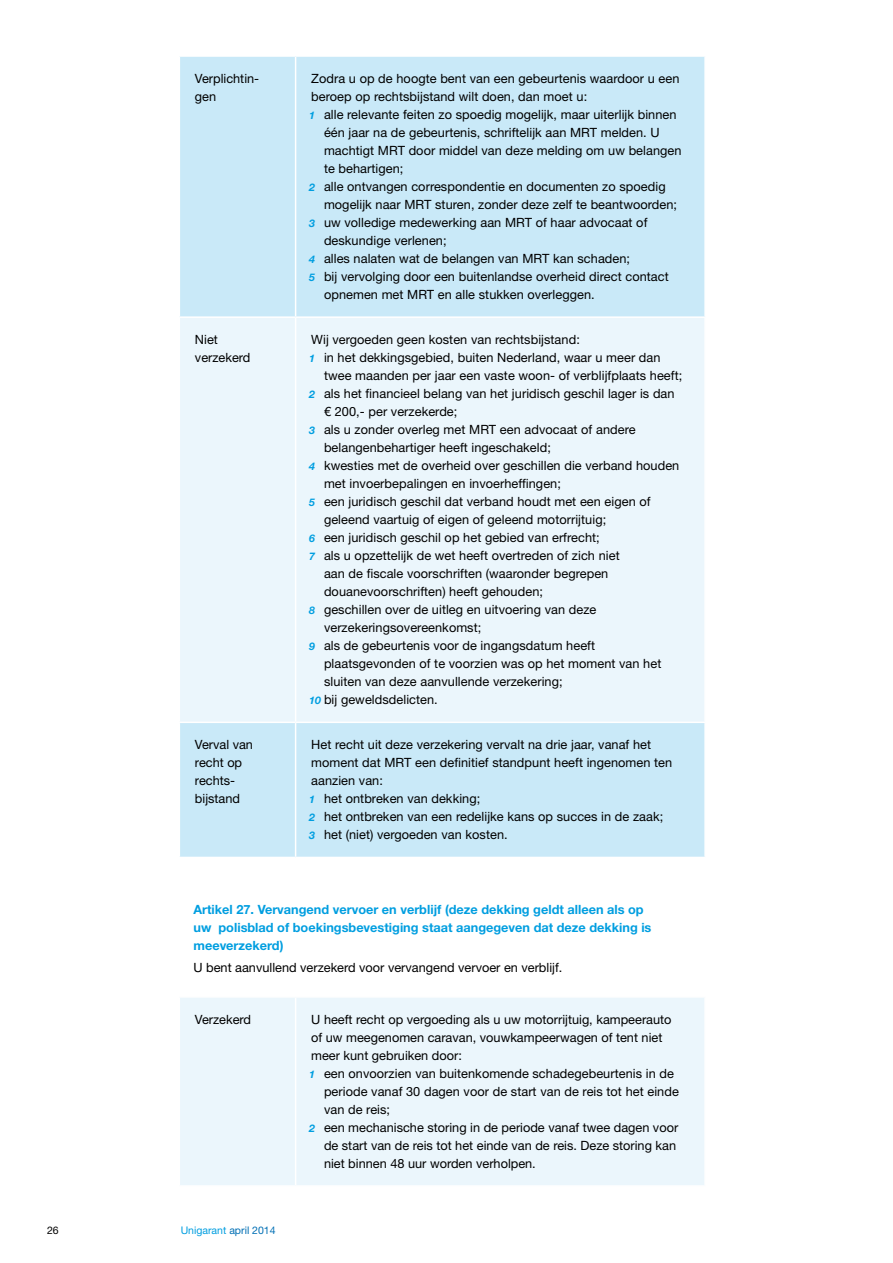
<style>
.page{position:relative;width:893px;height:1263px;background:#fff}
.page>*{position:absolute;margin:0;border:0;box-sizing:border-box;transform-origin:0 0}
.t1{font:12.75px/18px "Helvetica Neue LT Std";letter-spacing:.005em;color:#000}
.t2{font:700 12.75px/18px "Helvetica Neue";color:#009ee0}
.t3{font:12.75px "Helvetica Neue";color:#000}
.t4{font:10.5px "Helvetica Neue";color:#009ee0}
.t5{font:10.5px "Helvetica Neue";color:#000}
.s1{font-family:"Helvetica Neue";font-weight:700;font-style:italic;font-size:10.5px;color:#009ee0}
.s2{color:#006fb4}
</style>
<div class="page">
<div style="left:180px;top:57px;width:524px;height:800px;background:#c9e9f8"></div>
<div style="left:180px;top:318px;width:524px;height:403px;background:#ebf6fc"></div>
<hr style="left:295px;top:318px;width:1px;height:403px;background:#fff">
<hr style="left:179px;top:316px;width:117px;height:2px;background:#fff">
<hr style="left:295px;top:57px;width:1px;height:259px;background:#fff">
<hr style="left:296px;top:316px;width:409px;height:2px;background:#fff">
<hr style="left:179px;top:721px;width:117px;height:2px;background:#fff">
<hr style="left:296px;top:721px;width:409px;height:2px;background:#fff">
<hr style="left:295px;top:723px;width:1px;height:134px;background:#fff">
<div style="left:180px;top:998px;width:524px;height:187px;background:#ebf6fc"></div>
<hr style="left:295px;top:998px;width:1px;height:187px;background:#fff">
<p class="t1" style="left:195px;top:69px;width:66px">Verplichtin&shy;gen</p>
<p class="t1" style="left:311px;top:69px;width:370px">Zodra u op de hoogte bent van een gebeurtenis waardoor u een</p>
<p class="t1" style="left:311px;top:87px;width:277px">beroep op rechtsbijstand wilt doen, dan moet u:</p>
<p class="t1" style="left:309px;top:105px;width:369px"><span class="s1">1</span> alle relevante feiten zo spoedig mogelijk, maar uiterlijk binnen</p>
<p class="t1" style="left:324px;top:123px;width:337px">één jaar na de gebeurtenis, schriftelijk aan MRT melden. U</p>
<p class="t1" style="left:324px;top:141px;width:359px">machtigt MRT door middel van deze melding om uw belangen</p>
<p class="t1" style="left:324px;top:159px;width:81px">te behartigen;</p>
<p class="t1" style="left:309px;top:177px;width:358px"><span class="s1">2</span> alle ontvangen correspondentie en documenten zo spoedig</p>
<p class="t1" style="left:324px;top:195px;width:355px">mogelijk naar MRT sturen, zonder deze zelf te beantwoorden;</p>
<p class="t1" style="left:309px;top:213px;width:340px"><span class="s1">3</span> uw volledige medewerking aan MRT of haar advocaat of</p>
<p class="t1" style="left:324px;top:231px;width:124px">deskundige verlenen;</p>
<p class="t1" style="left:309px;top:249px;width:323px"><span class="s1">4</span> alles nalaten wat de belangen van MRT kan schaden;</p>
<p class="t1" style="left:309px;top:267px;width:361px"><span class="s1">5</span> bij vervolging door een buitenlandse overheid direct contact</p>
<p class="t1" style="left:324px;top:285px;width:272px">opnemen met MRT en alle stukken overleggen.</p>
<p class="t1" style="left:195px;top:331px;width:57px">Niet verzekerd</p>
<p class="t1" style="left:311px;top:331px;width:270px">Wij vergoeden geen kosten van rechtsbijstand:</p>
<p class="t1" style="left:309px;top:349px;width:353px"><span class="s1">1</span> in het dekkingsgebied, buiten Nederland, waar u meer dan</p>
<p class="t1" style="left:324px;top:367px;width:360px">twee maanden per jaar een vaste woon- of verblijfplaats heeft;</p>
<p class="t1" style="left:309px;top:385px;width:367px"><span class="s1">2</span> als het financieel belang van het juridisch geschil lager is dan</p>
<p class="t1" style="left:324px;top:403px;width:135px">€ 200,- per verzekerde;</p>
<p class="t1" style="left:309px;top:421px;width:328px"><span class="s1">3</span> als u zonder overleg met MRT een advocaat of andere</p>
<p class="t1" style="left:324px;top:439px;width:228px">belangenbehartiger heeft ingeschakeld;</p>
<p class="t1" style="left:309px;top:457px;width:372px"><span class="s1">4</span> kwesties met de overheid over geschillen die verband houden</p>
<p class="t1" style="left:324px;top:475px;width:238px">met invoerbepalingen en invoerheffingen;</p>
<p class="t1" style="left:309px;top:493px;width:343px"><span class="s1">5</span> een juridisch geschil dat verband houdt met een eigen of</p>
<p class="t1" style="left:324px;top:511px;width:284px">geleend vaartuig of eigen of geleend motorrijtuig;</p>
<p class="t1" style="left:309px;top:529px;width:292px"><span class="s1">6</span> een juridisch geschil op het gebied van erfrecht;</p>
<p class="t1" style="left:309px;top:547px;width:312px"><span class="s1">7</span> als u opzettelijk de wet heeft overtreden of zich niet</p>
<p class="t1" style="left:324px;top:565px;width:286px">aan de fiscale voorschriften (waaronder begrepen</p>
<p class="t1" style="left:324px;top:583px;width:221px">douanevoorschriften) heeft gehouden;</p>
<p class="t1" style="left:309px;top:601px;width:289px"><span class="s1">8</span> geschillen over de uitleg en uitvoering van deze</p>
<p class="t1" style="left:324px;top:619px;width:159px">verzekeringsovereenkomst;</p>
<p class="t1" style="left:309px;top:637px;width:287px"><span class="s1">9</span> als de gebeurtenis voor de ingangsdatum heeft</p>
<p class="t1" style="left:324px;top:655px;width:339px">plaatsgevonden of te voorzien was op het moment van het</p>
<p class="t1" style="left:324px;top:673px;width:240px">sluiten van deze aanvullende verzekering;</p>
<p class="t1" style="left:309px;top:691px;width:130px"><span class="s1">10</span> bij geweldsdelicten.</p>
<p class="t1" style="left:195px;top:736px;width:60px">Verval van recht op rechts&shy;bijstand</p>
<p class="t1" style="left:309px;top:736px;width:365px">Het recht uit deze verzekering vervalt na drie jaar, vanaf het moment dat MRT een definitief standpunt heeft ingenomen ten aanzien van:<br><span class="s1">1</span> het ontbreken van dekking;<br><span class="s1">2</span> het ontbreken van een redelijke kans op succes in de zaak;<br><span class="s1">3</span> het (niet) vergoeden van kosten.</p>
<p class="t2" style="left:193px;top:900px;width:459px">Artikel 27. Vervangend vervoer en verblijf (deze dekking geldt alleen als op uw polisblad of boekingsbevestiging staat aangegeven dat deze dekking is meeverzekerd)</p>
<p class="t3" style="left:193px;top:960px;width:370px">U bent aanvullend verzekerd voor vervangend vervoer en verblijf.</p>
<p class="t1" style="left:195px;top:1010px;width:58px">Verzekerd</p>
<p class="t1" style="left:311px;top:1010px;width:362px">U heeft recht op vergoeding als u uw motorrijtuig, kampeerauto</p>
<p class="t1" style="left:311px;top:1028px;width:353px">of uw meegenomen caravan, vouwkampeerwagen of tent niet</p>
<p class="t1" style="left:311px;top:1046px;width:152px">meer kunt gebruiken door:</p>
<p class="t1" style="left:309px;top:1064px;width:366px"><span class="s1">1</span> een onvoorzien van buitenkomende schadegebeurtenis in de</p>
<p class="t1" style="left:324px;top:1082px;width:356px">periode vanaf 30 dagen voor de start van de reis tot het einde</p>
<p class="t1" style="left:324px;top:1100px;width:68px">van de reis;</p>
<p class="t1" style="left:309px;top:1118px;width:371px"><span class="s1">2</span> een mechanische storing in de periode vanaf twee dagen voor</p>
<p class="t1" style="left:324px;top:1136px;width:354px">de start van de reis tot het einde van de reis. Deze storing kan</p>
<p class="t1" style="left:324px;top:1154px;width:213px">niet binnen 48 uur worden verholpen.</p>
<p class="t5" style="left:47px;top:1224px;width:13px">26</p>
<p class="t4" style="left:181px;top:1224px;width:96px">Unigarant <span class="s2">april 2014</span></p>
</div>
